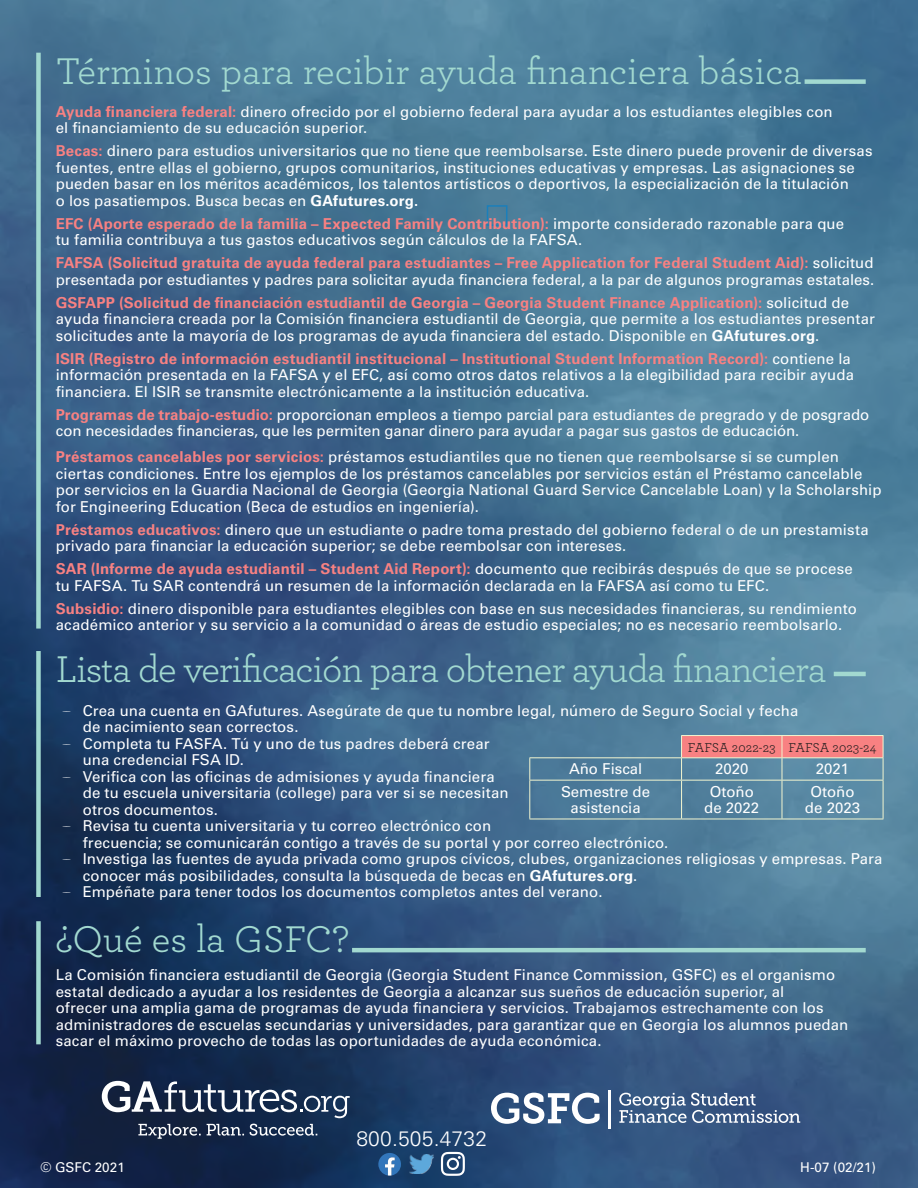
<style>
.page{position:relative;width:918px;height:1188px;background:#fff}
.page>*{position:absolute;margin:0;border:0;box-sizing:border-box;transform-origin:0 0}
.t1{font:39px "Archer";color:#a2d9d0}
.t2{font:39px "Archer";letter-spacing:-.025em;color:#a2d9d0}
.t3{font:300 21px "Univers LT Pro 45";letter-spacing:.01em;color:#fff}
.t4{font:15px/16.5px "Univers LT Pro 55 Roman";letter-spacing:.005em;color:#fff}
.t5{font:700 15px "Univers LT Pro 65";letter-spacing:.01em;color:#f88182}
.t6{font:13.5px "Archer Pro";color:#241f1f}
.t7{font:13.5px "Univers LT Pro 55 Roman";color:#fff}
.s1{font-family:"Univers LT Pro 65";font-weight:700;color:#f88182}
.s2{font-family:"Univers LT Pro 65";font-weight:700}
.s3{font-family:"Univers LT Pro 55 Roman";font-weight:400;color:#fff}
.s4{font-family:"Circ Handwriting"}
</style>
<div class="page">
<img style="left:0;top:0;width:918px;height:1188px">
<div style="left:487px;top:205px;width:20px;height:21px;border:2px solid #1b7fbb"></div>
<hr style="left:834px;top:672px;width:32px;height:4px;background:#a2d9d0">
<hr style="left:681px;top:735px;width:101px;height:1px;background:#f2f5d0">
<hr style="left:681px;top:781px;width:1px;height:38px;background:#f2f5d0">
<hr style="left:682px;top:780px;width:100px;height:1px;background:#f2f5d0">
<hr style="left:782px;top:780px;width:101px;height:1px;background:#f2f5d0">
<hr style="left:782px;top:735px;width:101px;height:1px;background:#f2f5d0">
<hr style="left:883px;top:781px;width:1px;height:38px;background:#f2f5d0">
<hr style="left:782px;top:819px;width:101px;height:1px;background:#f2f5d0">
<hr style="left:529px;top:781px;width:1px;height:38px;background:#f2f5d0">
<hr style="left:782px;top:781px;width:1px;height:38px;background:#f2f5d0">
<hr style="left:529px;top:819px;width:153px;height:1px;background:#f2f5d0">
<hr style="left:682px;top:819px;width:100px;height:1px;background:#f2f5d0">
<hr style="left:529px;top:757px;width:153px;height:1px;background:#f2f5d0">
<svg style="left:529px;top:758px;width:1px;height:22px"></svg>
<svg style="left:681px;top:736px;width:203px;height:44px;background:#ab8995"></svg>
<hr style="left:529px;top:780px;width:153px;height:1px;background:#f2f5d0">
<div style="left:36px;top:651px;width:5px;height:246px;background:#a2d9d0"></div>
<hr style="left:352px;top:948px;width:514px;height:4px;background:#a2d9d0">
<div style="left:36px;top:921px;width:5px;height:123px;background:#a2d9d0"></div>
<div style="left:805px;top:79px;width:61px;height:5px;background:#a2d9d0"></div>
<div style="left:36px;top:53px;width:5px;height:576px;background:#a2d9d0"></div>
<svg style="left:619px;top:1093px;width:181px;height:30px;background:#637b9d"></svg>
<svg style="left:491px;top:1093px;width:109px;height:31px"></svg>
<hr style="left:609px;top:1090px;width:2px;height:38px;background:#fff">
<svg style="left:138px;top:1124px;width:179px;height:15px;background:#48566f"></svg>
<svg style="left:102px;top:1081px;width:248px;height:37px"></svg>
<svg style="left:378px;top:1153px;width:23px;height:23px"></svg>
<img style="left:410px;top:1155px;width:23px;height:19px">
<svg style="left:441px;top:1152px;width:24px;height:24px"></svg>
<h1 class="t1" style="left:56px;top:44px;width:748px">Términos para recibir ayuda financiera básica</h1>
<p class="t4" style="left:56px;top:103px;width:779px"><span class="s1">Ayuda financiera federal:</span> dinero ofrecido por el gobierno federal para ayudar a los estudiantes elegibles con el financiamiento de su educación superior.</p>
<p class="t4" style="left:56px;top:143px;width:818px"><span class="s1">Becas:</span> dinero para estudios universitarios que no tiene que reembolsarse. Este dinero puede provenir de diversas fuentes, entre ellas el gobierno, grupos comunitarios, instituciones educativas y empresas. Las asignaciones se pueden basar en los méritos académicos, los talentos artísticos o deportivos, la especialización de la titulación<br>o los pasatiempos. Busca becas en <span class="s2">GAfutures.org.</span></p>
<p class="t5" style="left:56px;top:214px;width:790px">EFC (Aporte esperado de la familia – Expected Family Contribution): <span class="s3">importe considerado razonable para que</span></p>
<p class="t4" style="left:56px;top:232px;width:528px">tu familia contribuya a tus gastos educativos según cálculos de la FAFSA.</p>
<p class="t5" style="left:56px;top:254px;width:819px">FAFSA (Solicitud gratuita de ayuda federal para estudiantes – Free Application for Federal Student Aid): <span class="s3">solicitud</span></p>
<p class="t4" style="left:56px;top:271px;width:820px">presentada por estudiantes y padres para solicitar ayuda financiera federal, a la par de algunos programas estatales.</p>
<p class="t5" style="left:56px;top:293px;width:795px">GSFAPP (Solicitud de financiación estudiantil de Georgia – Georgia Student Finance Application): <span class="s3">solicitud de</span></p>
<p class="t4" style="left:56px;top:311px;width:821px">ayuda financiera creada por la Comisión financiera estudiantil de Georgia, que permite a los estudiantes presentar solicitudes ante la mayoría de los programas de ayuda financiera del estado. Disponible en <span class="s2">GAfutures.org</span>.</p>
<p class="t5" style="left:56px;top:349px;width:797px">ISIR (Registro de información estudiantil institucional – Institutional Student Information Record): <span class="s3">contiene la</span></p>
<p class="t4" style="left:56px;top:367px;width:800px">información presentada en la FAFSA y el EFC, así como otros datos relativos a la elegibilidad para recibir ayuda financiera. El ISIR se transmite electrónicamente a la institución educativa.</p>
<p class="t4" style="left:56px;top:406px;width:815px"><span class="s1">Programas de trabajo-estudio:</span> proporcionan empleos a tiempo parcial para estudiantes de pregrado y de posgrado con necesidades financieras, que les permiten ganar dinero para ayudar a pagar sus gastos de educación.</p>
<p class="t4" style="left:56px;top:449px;width:827px"><span class="s1">Préstamos cancelables por servicios:</span> préstamos estudiantiles que no tienen que reembolsarse si se cumplen ciertas condiciones. Entre los ejemplos de los préstamos cancelables por servicios están el Préstamo cancelable por servicios en la Guardia Nacional de Georgia (Georgia National Guard Service Cancelable Loan) y la Scholarship for Engineering Education (Beca de estudios en ingeniería).</p>
<p class="t4" style="left:56px;top:521px;width:815px"><span class="s1">Préstamos educativos:</span> dinero que un estudiante o padre toma prestado del gobierno federal o de un prestamista privado para financiar la educación superior; se debe reembolsar con intereses.</p>
<p class="t5" style="left:56px;top:560px;width:798px">SAR (Informe de ayuda estudiantil – Student Aid Report): <span class="s3">documento que recibirás después de que se procese</span></p>
<p class="t4" style="left:56px;top:574px;width:803px;line-height:23px">tu FAFSA. Tu SAR contendrá un resumen de la información declarada en la FAFSA así como tu EFC.<br><span class="s1">Subsidio:</span> dinero disponible para estudiantes elegibles con base en sus necesidades financieras, su rendimiento</p>
<p class="t4" style="left:56px;top:617px;width:788px">académico anterior y su servicio a la comunidad o áreas de estudio especiales; no es necesario reembolsarlo.</p>
<h1 class="t2" style="left:56px;top:642px;width:773px">Lista de verificación para obtener ayuda financiera</h1>
<p class="t4" style="left:83px;top:702px;width:717px;text-indent:-20px"><span class="s4">-</span> Crea una cuenta en GAfutures. Asegúrate de que tu nombre legal, número de Seguro Social y fecha de nacimiento sean correctos.</p>
<p class="t4" style="left:83px;top:735px;width:408px;text-indent:-20px"><span class="s4">-</span> Completa tu FASFA. Tú y uno de tus padres deberá crear una credencial FSA ID.</p>
<p class="t4" style="left:83px;top:768px;width:427px;text-indent:-20px"><span class="s4">-</span> Verifica con las oficinas de admisiones y ayuda financiera de tu escuela universitaria (college) para ver si se necesitan otros documentos.</p>
<p class="t4" style="left:83px;top:818px;width:587px;text-indent:-20px"><span class="s4">-</span> Revisa tu cuenta universitaria y tu correo electrónico con<br>frecuencia; se comunicarán contigo a través de su portal y por correo electrónico.</p>
<p class="t4" style="left:83px;top:851px;width:801px;text-indent:-20px"><span class="s4">-</span> Investiga las fuentes de ayuda privada como grupos cívicos, clubes, organizaciones religiosas y empresas. Para conocer más posibilidades, consulta la búsqueda de becas en <span class="s2">GAfutures.org</span>.</p>
<p class="t4" style="left:62px;top:884px;width:542px"><span class="s4">-</span> Empéñate para tener todos los documentos completos antes del verano.</p>
<p class="t6" style="left:688px;top:738px;width:190px">FAFSA 2022-23 FAFSA 2023-24</p>
<p class="t4" style="left:569px;top:761px;width:75px">Año Fiscal</p>
<p class="t4" style="left:715px;top:761px;width:35px">2020</p>
<p class="t4" style="left:816px;top:761px;width:35px">2021</p>
<p class="t4" style="left:561px;top:783px;width:90px;text-align:center">Semestre de asistencia</p>
<p class="t4" style="left:704px;top:783px;width:57px;text-align:center">Otoño de 2022</p>
<p class="t4" style="left:805px;top:783px;width:57px;text-align:center">Otoño de 2023</p>
<h1 class="t1" style="left:56px;top:913px;width:295px">¿Qué es la GSFC?</h1>
<p class="t4" style="left:56px;top:967px;width:794px">La Comisión financiera estudiantil de Georgia (Georgia Student Finance Commission, GSFC) es el organismo estatal dedicado a ayudar a los residentes de Georgia a alcanzar sus sueños de educación superior, al<br>ofrecer una amplia gama de programas de ayuda financiera y servicios. Trabajamos estrechamente con los administradores de escuelas secundarias y universidades, para garantizar que en Georgia los alumnos puedan sacar el máximo provecho de todas las oportunidades de ayuda económica.</p>
<h2 class="t3" style="left:356px;top:1126px;width:132px">800.505.4732</h2>
<p class="t7" style="left:40px;top:1159px;width:86px">© GSFC 2021</p>
<p class="t7" style="left:800px;top:1159px;width:77px">H-07 (02/21)</p>
</div>
